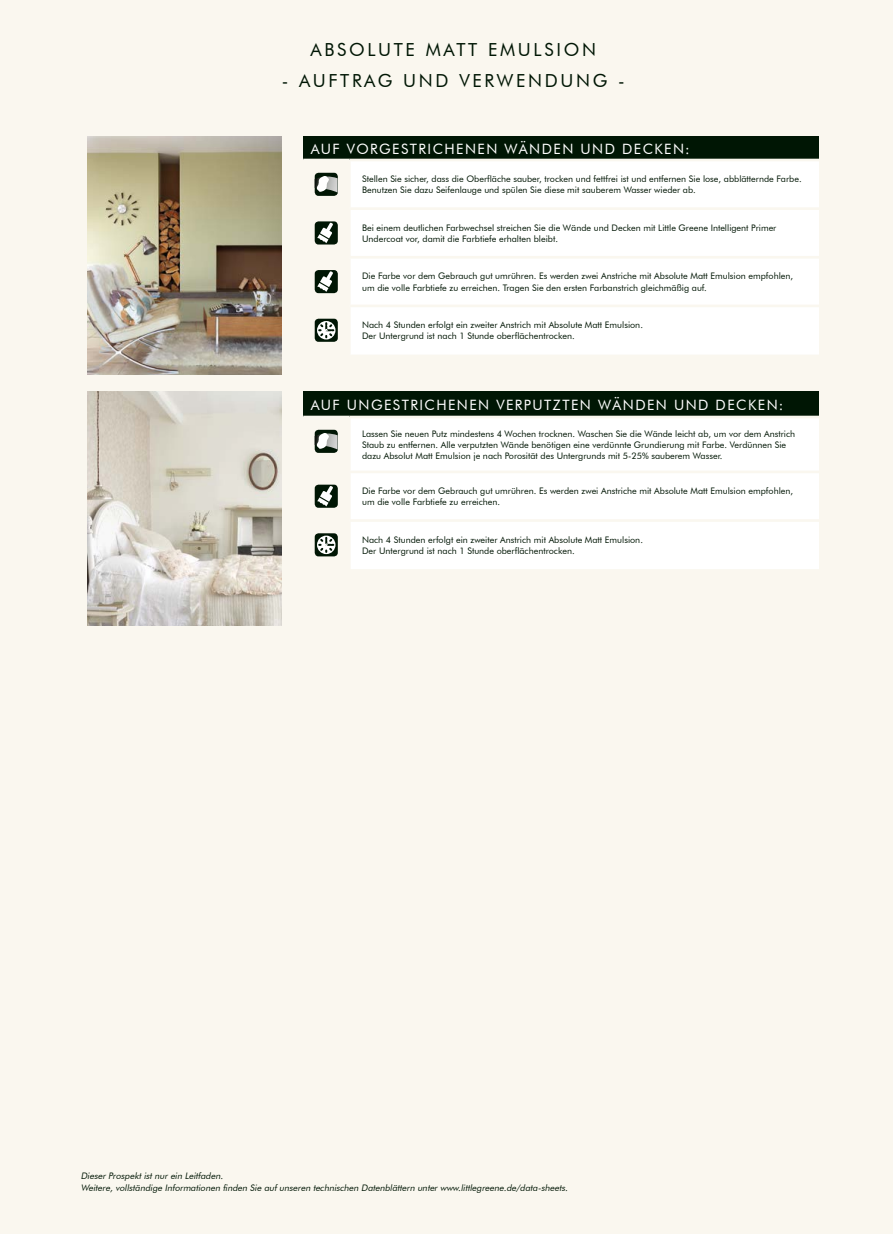
<style>
.page{position:relative;width:893px;height:1234px;background:#fff}
.page>*{position:absolute;margin:0;border:0;box-sizing:border-box;transform-origin:0 0}
.t1{font:18px "Futura BT";letter-spacing:.15em;color:#001604}
.t2{font:14.25px "Futura BT";letter-spacing:.1em;color:#fff}
.t3{font:9px/11.2px "Futura BT";color:#001604}
.t4{font:italic 9px/12px "Futura BT";color:#001604}
</style>
<div class="page">
<div style="left:0;top:0;width:893px;height:1233px;background:#faf7ef"></div>
<div style="left:303px;top:391px;width:516px;height:26px;background:#001604"></div>
<div style="left:351px;top:419px;width:468px;height:150px;background:#fff"></div>
<hr style="left:349px;top:470px;width:470px;height:3px;background:#faf7ef">
<hr style="left:349px;top:519px;width:470px;height:2px;background:#faf7ef">
<hr style="left:303px;top:415px;width:46px;height:3px;background:#faf7ef">
<hr style="left:349px;top:415px;width:470px;height:3px;background:#faf7ef">
<div style="left:315px;top:429px;width:23px;height:24px;background:#001604;border-radius:4px"></div>
<img style="left:315px;top:433px;width:23px;height:16px">
<svg style="left:316px;top:433px;width:14px;height:16px"></svg>
<div style="left:315px;top:484px;width:23px;height:23px;background:#001604;border-radius:4px"></div>
<svg style="left:317px;top:486px;width:16px;height:20px"></svg>
<div style="left:315px;top:533px;width:23px;height:23px;background:#001604;border-radius:4px"></div>
<svg style="left:317px;top:535px;width:18px;height:19px"></svg>
<div style="left:303px;top:136px;width:516px;height:24px;background:#001604"></div>
<div style="left:351px;top:162px;width:468px;height:192px;background:#fff"></div>
<hr style="left:349px;top:207px;width:470px;height:3px;background:#faf7ef">
<hr style="left:349px;top:256px;width:470px;height:2px;background:#faf7ef">
<hr style="left:303px;top:159px;width:46px;height:2px;background:#faf7ef">
<hr style="left:349px;top:159px;width:470px;height:2px;background:#faf7ef">
<hr style="left:349px;top:304px;width:470px;height:3px;background:#faf7ef">
<div style="left:315px;top:173px;width:23px;height:23px;background:#001604;border-radius:4px"></div>
<img style="left:315px;top:176px;width:23px;height:16px">
<svg style="left:316px;top:176px;width:14px;height:16px"></svg>
<div style="left:315px;top:221px;width:23px;height:23px;background:#001604;border-radius:4px"></div>
<svg style="left:317px;top:222px;width:16px;height:21px"></svg>
<div style="left:315px;top:270px;width:23px;height:23px;background:#001604;border-radius:4px"></div>
<svg style="left:317px;top:271px;width:16px;height:21px"></svg>
<div style="left:315px;top:318px;width:23px;height:24px;background:#001604;border-radius:4px"></div>
<svg style="left:317px;top:321px;width:18px;height:18px"></svg>
<img style="left:88px;top:391px;width:193px;height:234px">
<img style="left:88px;top:136px;width:193px;height:239px">
<h1 class="t1" style="left:310px;top:39px;width:287px">ABSOLUTE MATT EMULSION</h1>
<h1 class="t1" style="left:282px;top:70px;width:345px">- AUFTRAG UND VERWENDUNG -</h1>
<h2 class="t2" style="left:311px;top:140px;width:380px">AUF VORGESTRICHENEN WÄNDEN UND DECKEN:</h2>
<p class="t3" style="left:362px;top:173px;width:441px">Stellen Sie sicher, dass die Oberfläche sauber, trocken und fettfrei ist und entfernen Sie lose, abblätternde Farbe.<br>Benutzen Sie dazu Seifenlauge und spülen Sie diese mit sauberem Wasser wieder ab.</p>
<p class="t3" style="left:362px;top:222px;width:416px">Bei einem deutlichen Farbwechsel streichen Sie die Wände und Decken mit Little Greene Intelligent Primer<br>Undercoat vor, damit die Farbtiefe erhalten bleibt.</p>
<p class="t3" style="left:362px;top:270px;width:432px">Die Farbe vor dem Gebrauch gut umrühren. Es werden zwei Anstriche mit Absolute Matt Emulsion empfohlen, um die volle Farbtiefe zu erreichen. Tragen Sie den ersten Farbanstrich gleichmäßig auf.</p>
<p class="t3" style="left:362px;top:319px;width:282px">Nach 4 Stunden erfolgt ein zweiter Anstrich mit Absolute Matt Emulsion.<br>Der Untergrund ist nach 1 Stunde oberflächentrocken.</p>
<h2 class="t2" style="left:311px;top:396px;width:474px">AUF UNGESTRICHENEN VERPUTZTEN WÄNDEN UND DECKEN:</h2>
<p class="t3" style="left:362px;top:427px;width:434px">Lassen Sie neuen Putz mindestens 4 Wochen trocknen. Waschen Sie die Wände leicht ab, um vor dem Anstrich<br>Staub zu entfernen. Alle verputzten Wände benötigen eine verdünnte Grundierung mit Farbe. Verdünnen Sie dazu Absolut Matt Emulsion je nach Porosität des Untergrunds mit 5-25% sauberem Wasser.</p>
<p class="t3" style="left:362px;top:485px;width:432px">Die Farbe vor dem Gebrauch gut umrühren. Es werden zwei Anstriche mit Absolute Matt Emulsion empfohlen, um die volle Farbtiefe zu erreichen.</p>
<p class="t3" style="left:362px;top:533px;width:282px">Nach 4 Stunden erfolgt ein zweiter Anstrich mit Absolute Matt Emulsion.<br>Der Untergrund ist nach 1 Stunde oberflächentrocken.</p>
<p class="t4" style="left:81px;top:1169px;width:490px">Dieser Prospekt ist nur ein Leitfaden.<br>Weitere, vollständige Informationen finden Sie auf unseren technischen Datenblättern unter www.littlegreene.de/data-sheets.</p>
</div>
